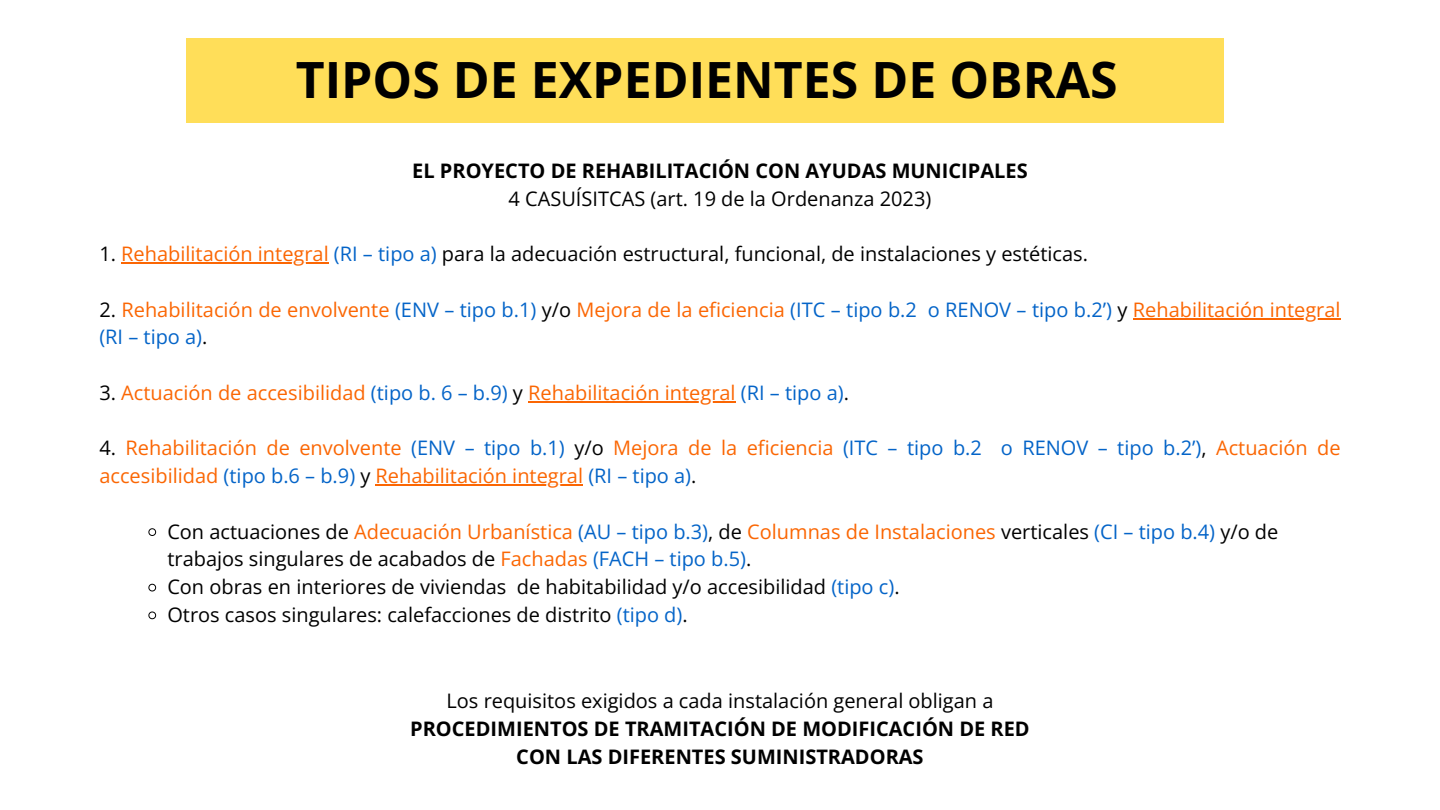
<style>
.page{position:relative;width:1440px;height:810px;background:#fff}
.page>*{position:absolute;margin:0;border:0;box-sizing:border-box;transform-origin:0 0}
.t1{font:700 50px "Open Sans";color:#000}
.t2{font:20px/27.8px "Open Sans";color:#000}
.t3{font:20px "Open Sans";color:#fb6603}
.t4{font:700 20px/27.8px "Open Sans";color:#000;text-align:center}
.t5{font:20px "Open Sans";color:#0464c8}
.s1{color:#fb6603}
.s2{color:#0464c8}
.s3{color:#000}
</style>
<div class="page">
<hr style="left:121px;top:262px;width:208px;height:2px;background:#fb6603">
<hr style="left:1133px;top:318px;width:208px;height:2px;background:#fb6603">
<hr style="left:528px;top:401px;width:208px;height:2px;background:#fb6603">
<hr style="left:376px;top:484px;width:207px;height:2px;background:#fb6603">
<svg style="left:148px;top:528px;width:9px;height:8px"></svg>
<svg style="left:148px;top:583px;width:9px;height:9px"></svg>
<svg style="left:148px;top:611px;width:9px;height:9px"></svg>
<div style="left:187px;top:39px;width:1037px;height:84px;background:#ffde59"></div>
<h1 class="t1" style="left:296px;top:45px;width:823px">TIPOS DE EXPEDIENTES DE OBRAS</h1>
<h1 class="t4" style="left:412px;top:156px;width:617px">EL PROYECTO DE REHABILITACIÓN CON AYUDAS MUNICIPALES</h1>
<p class="t2" style="left:509px;top:184px;width:424px">4 CASUÍSITCAS (art. 19 de la Ordenanza 2023)</p>
<p class="t2" style="left:99px;top:239px;width:990px">1. <span class="s1">Rehabilitación integral</span> <span class="s2">(RI – tipo a)</span> para la adecuación estructural, funcional, de instalaciones y estéticas.</p>
<p class="t3" style="left:99px;top:295px;width:1243px"><span class="s3">2.</span> Rehabilitación de envolvente <span class="s2">(ENV – tipo b.1)</span> <span class="s3">y/o</span> Mejora de la eficiencia <span class="s2">(ITC – tipo b.2 o RENOV – tipo b.2’)</span> <span class="s3">y</span> Rehabilitación integral</p>
<p class="t5" style="left:99px;top:323px;width:110px">(RI – tipo a)<span class="s3">.</span></p>
<p class="t3" style="left:99px;top:378px;width:751px"><span class="s3">3.</span> Actuación de accesibilidad <span class="s2">(tipo b. 6 – b.9)</span> <span class="s3">y</span> Rehabilitación integral <span class="s2">(RI – tipo a)</span><span class="s3">.</span></p>
<p class="t3" style="left:99px;top:434px;width:736px"><span class="s3">4.</span> Rehabilitación de envolvente <span class="s2">(ENV – tipo b.1)</span> <span class="s3">y/o</span> Mejora de la eficiencia</p>
<p class="t5" style="left:843px;top:434px;width:499px">(ITC – tipo b.2 o RENOV – tipo b.2’)<span class="s3">,</span> <span class="s1">Actuación de</span></p>
<p class="t3" style="left:99px;top:462px;width:599px">accesibilidad <span class="s2">(tipo b.6 – b.9)</span> <span class="s3">y</span> Rehabilitación integral <span class="s2">(RI – tipo a)</span><span class="s3">.</span></p>
<p class="t2" style="left:167px;top:517px;width:1113px">Con actuaciones de <span class="s1">Adecuación Urbanística</span> <span class="s2">(AU – tipo b.3)</span>, de <span class="s1">Columnas de Instalaciones</span> verticales <span class="s2">(CI – tipo b.4)</span> y/o de trabajos singulares de acabados de <span class="s1">Fachadas</span> <span class="s2">(FACH – tipo b.5)</span>.<br>Con obras en interiores de viviendas</p>
<p class="t2" style="left:167px;top:572px;width:734px;text-indent:350px">de habitabilidad y/o accesibilidad <span class="s2">(tipo c)</span>.<br>Otros casos singulares: calefacciones de distrito <span class="s2">(tipo d)</span>.</p>
<p class="t2" style="left:446px;top:687px;width:548px">Los requisitos exigidos a cada instalación general obligan a</p>
<p class="t4" style="left:410px;top:714px;width:621px">PROCEDIMIENTOS DE TRAMITACIÓN DE MODIFICACIÓN DE RED<br>CON LAS DIFERENTES SUMINISTRADORAS</p>
</div>
